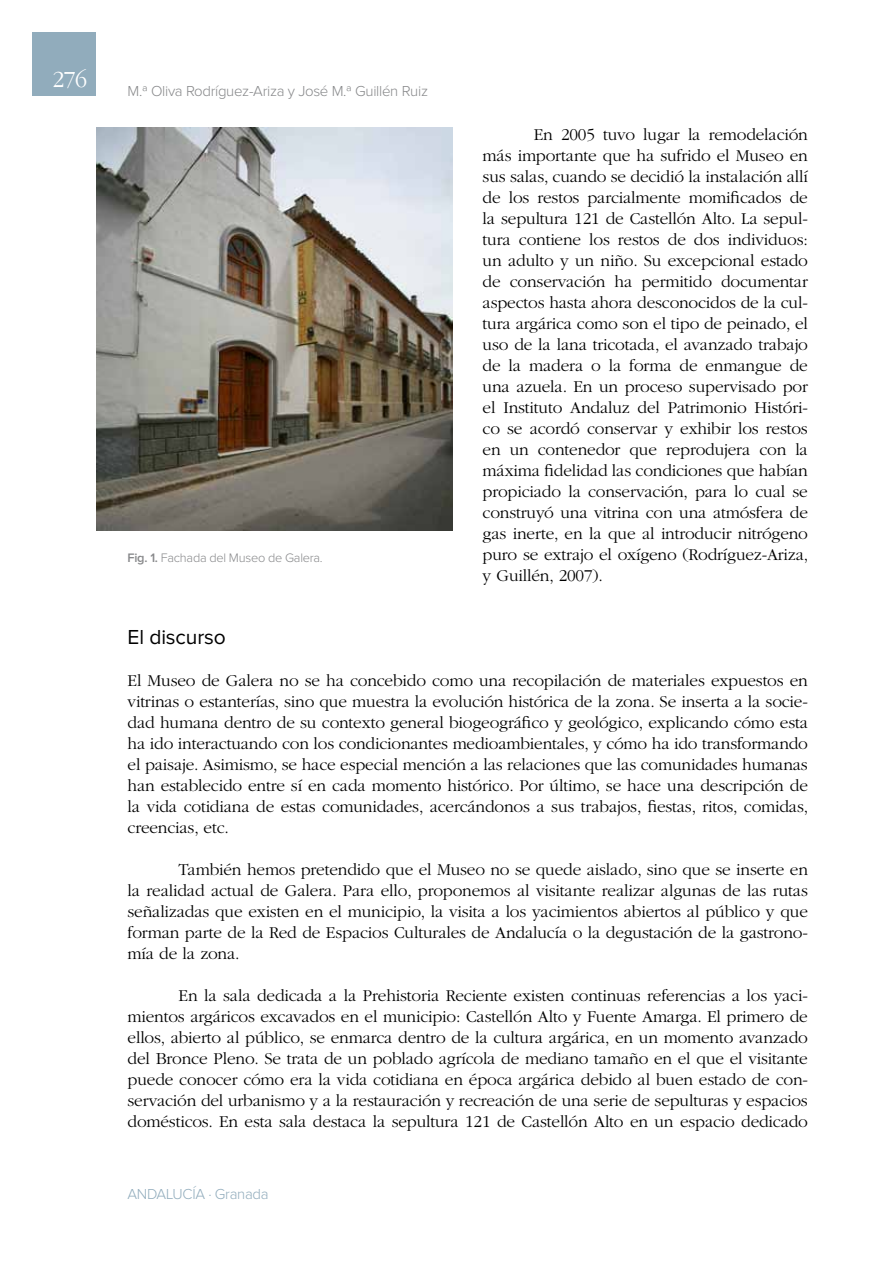
<style>
.page{position:relative;width:893px;height:1263px;background:#fff}
.page>*{position:absolute;margin:0;border:0;box-sizing:border-box;transform-origin:0 0}
.t1{font:300 24px "ITC Garamond Std";color:#fff}
.t2{font:21px "Proxima Nova";color:#000}
.t3{font:300 17.25px/21px "ITC Garamond Std";letter-spacing:-.01em;color:#000;text-align:justify}
.t4{font:300 15px "Proxima Nova";letter-spacing:-.02em;color:#87888a}
.t5{font:300 15px "Proxima Nova";letter-spacing:-.02em;color:#91acbc}
.t6{font:300 12.75px "Proxima Nova";letter-spacing:-.02em;color:#87888a}
.s1{font-weight:600}
</style>
<div class="page">
<div style="left:32px;top:32px;width:64px;height:64px;background:#91acbc"></div>
<img style="left:96px;top:128px;width:357px;height:402px">
<h1 class="t1" style="left:53px;top:67px;width:36px">276</h1>
<p class="t4" style="left:128px;top:84px;width:302px">M.ª Oliva Rodríguez-Ariza y José M.ª Guillén Ruiz</p>
<p class="t6" style="left:128px;top:551px;width:197px"><span class="s1">Fig. 1.</span> Fachada del Museo de Galera.</p>
<p class="t3" style="left:483px;top:125px;width:327px;text-indent:51px">En 2005 tuvo lugar la remodelación más importante que ha sufrido el Museo en sus salas, cuando se decidió la instalación allí de los restos parcialmente momificados de la sepultura 121 de Castellón Alto. La sepul&shy;tura contiene los restos de dos individuos: un adulto y un niño. Su excepcional estado de conservación ha permitido documentar aspectos hasta ahora desconocidos de la cul&shy;tura argárica como son el tipo de peinado, el uso de la lana tricotada, el avanzado trabajo de la madera o la forma de enmangue de una azuela. En un proceso supervisado por el Instituto Andaluz del Patrimonio Históri&shy;co se acordó conservar y exhibir los restos en un contenedor que reprodujera con la máxima fidelidad las condiciones que habían propiciado la conservación, para lo cual se construyó una vitrina con una atmósfera de gas inerte, en la que al introducir nitrógeno puro se extrajo el oxígeno (Rodríguez-Ariza, y Guillén, 2007).</p>
<p class="t2" style="left:128px;top:628px;width:100px">El discurso</p>
<p class="t3" style="left:128px;top:671px;width:682px">El Museo de Galera no se ha concebido como una recopilación de materiales expuestos en vitrinas o estanterías, sino que muestra la evolución histórica de la zona. Se inserta a la socie&shy;dad humana dentro de su contexto general biogeográfico y geológico, explicando cómo esta ha ido interactuando con los condicionantes medioambientales, y cómo ha ido transformando el paisaje. Asimismo, se hace especial mención a las relaciones que las comunidades humanas han establecido entre sí en cada momento histórico. Por último, se hace una descripción de la vida cotidiana de estas comunidades, acercándonos a sus trabajos, fiestas, ritos, comidas, creencias, etc.</p>
<p class="t3" style="left:128px;top:860px;width:682px;text-indent:51px">También hemos pretendido que el Museo no se quede aislado, sino que se inserte en la realidad actual de Galera. Para ello, proponemos al visitante realizar algunas de las rutas señalizadas que existen en el municipio, la visita a los yacimientos abiertos al público y que forman parte de la Red de Espacios Culturales de Andalucía o la degustación de la gastrono&shy;mía de la zona.</p>
<p class="t3" style="left:128px;top:986px;width:682px;text-indent:51px">En la sala dedicada a la Prehistoria Reciente existen continuas referencias a los yaci&shy;mientos argáricos excavados en el municipio: Castellón Alto y Fuente Amarga. El primero de ellos, abierto al público, se enmarca dentro de la cultura argárica, en un momento avanzado del Bronce Pleno. Se trata de un poblado agrícola de mediano tamaño en el que el visitante puede conocer cómo era la vida cotidiana en época argárica debido al buen estado de con&shy;servación del urbanismo y a la restauración y recreación de una serie de sepulturas y espacios domésticos. En esta sala destaca la sepultura 121 de Castellón Alto en un espacio dedicado</p>
<p class="t5" style="left:128px;top:1187px;width:143px">ANDALUCÍA · Granada</p>
</div>
